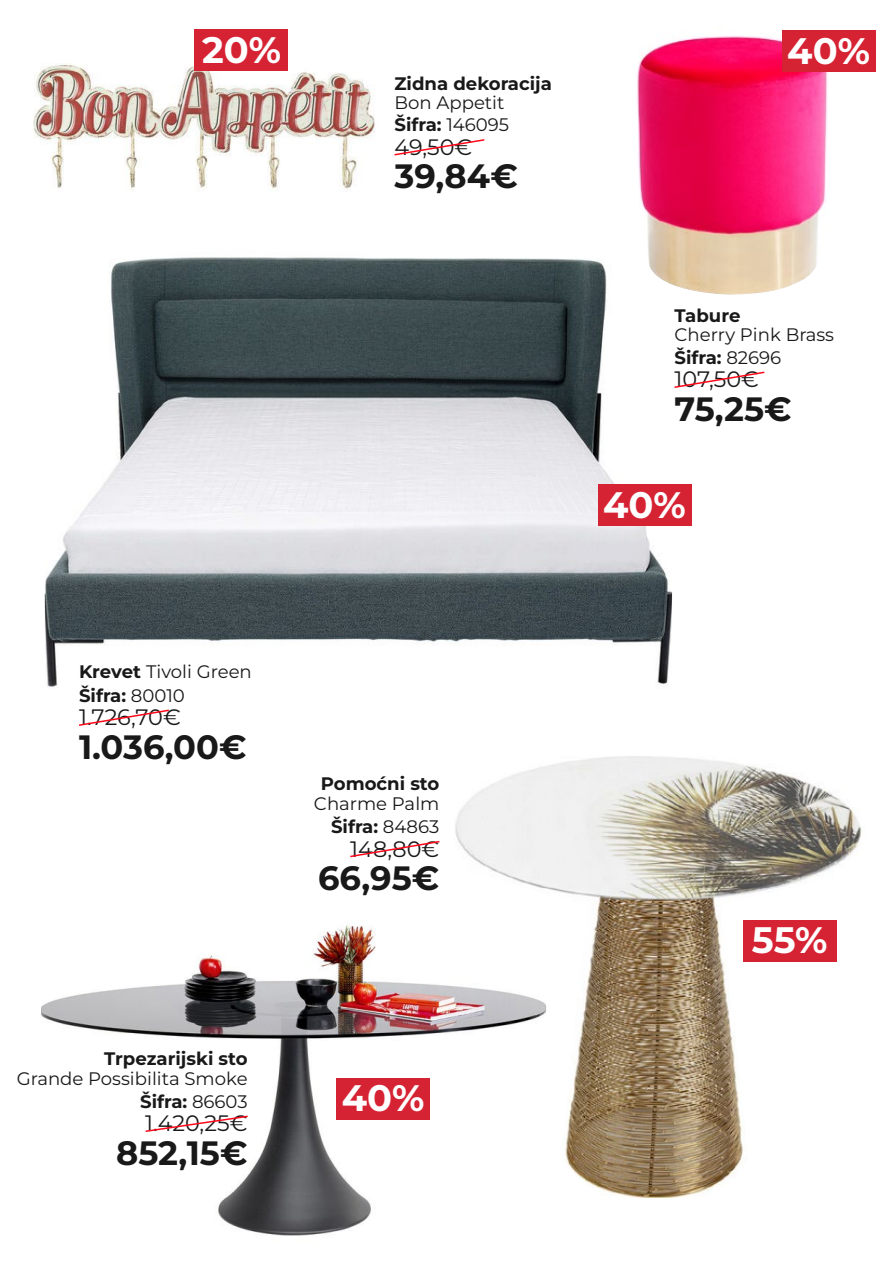
<style>
.page{position:relative;width:893px;height:1263px;background:#fff}
.page>*{position:absolute;margin:0;border:0;box-sizing:border-box;transform-origin:0 0}
.t1{font:700 36.75px "Montserrat";color:#fff}
.t2{font:700 33.75px "Montserrat";color:#191919}
.t3{font:22.35px "Montserrat";color:#191919}
.t4{font:18.15px/22.2px "Montserrat";color:#191919}
.t5{font:700 18.15px "Montserrat";color:#191919}
.s1{font-weight:700}
</style>
<div class="page">
<svg style="left:79px;top:709px;width:90px;height:17px"></svg>
<svg style="left:674px;top:371px;width:91px;height:17px"></svg>
<svg style="left:394px;top:139px;width:91px;height:17px"></svg>
<img style="left:41px;top:925px;width:410px;height:311px">
<svg style="left:144px;top:1115px;width:105px;height:18px"></svg>
<svg style="left:350px;top:841px;width:90px;height:17px"></svg>
<img style="left:451px;top:756px;width:410px;height:442px">
<div style="left:744px;top:920px;width:93px;height:41px;background:#d62334"></div>
<div style="left:337px;top:1078px;width:93px;height:41px;background:#d62334"></div>
<img style="left:45px;top:257px;width:627px;height:430px">
<div style="left:598px;top:485px;width:93px;height:41px;background:#d62334"></div>
<img style="left:633px;top:36px;width:195px;height:259px">
<div style="left:782px;top:30px;width:94px;height:42px;background:#d62334"></div>
<img style="left:34px;top:64px;width:341px;height:126px">
<div style="left:195px;top:30px;width:93px;height:41px;background:#d62334"></div>
<h1 class="t1" style="left:202px;top:26px;width:81px">20%</h1>
<h1 class="t1" style="left:787px;top:26px;width:84px">40%</h1>
<p class="t4" style="left:79px;top:659px;width:174px;line-height:23.9px"><span class="s1">Krevet</span> Tivoli Green<br><span class="s1">Šifra:</span> 80010</p>
<p class="t3" style="left:79px;top:702px;width:103px">1.726,70€</p>
<h2 class="t2" style="left:79px;top:724px;width:169px">1.036,00€</h2>
<p class="t5" style="left:104px;top:1047px;width:145px">Trpezarijski sto</p>
<p class="t4" style="left:17px;top:1066px;width:232px;line-height:23.1px;text-align:right">Grande Possibilita Smoke<br><span class="s1">Šifra:</span> 86603</p>
<p class="t3" style="left:145px;top:1108px;width:104px">1.420,25€</p>
<h2 class="t2" style="left:116px;top:1130px;width:133px">852,15€</h2>
<p class="t5" style="left:394px;top:71px;width:159px">Zidna dekoracija</p>
<p class="t4" style="left:394px;top:91px;width:116px">Bon Appetit<br><span class="s1">Šifra:</span> 146095</p>
<p class="t3" style="left:394px;top:132px;width:79px">49,50€</p>
<h2 class="t2" style="left:394px;top:154px;width:125px">39,84€</h2>
<p class="t5" style="left:675px;top:303px;width:67px">Tabure</p>
<p class="t4" style="left:675px;top:323px;width:161px">Cherry Pink Brass<br><span class="s1">Šifra:</span> 82696</p>
<p class="t3" style="left:675px;top:364px;width:86px">107,50€</p>
<h2 class="t2" style="left:675px;top:386px;width:119px">75,25€</h2>
<h1 class="t1" style="left:603px;top:481px;width:84px">40%</h1>
<p class="t5" style="left:321px;top:772px;width:120px">Pomoćni sto</p>
<p class="t4" style="left:314px;top:791px;width:127px;line-height:23.1px;text-align:right">Charme Palm<br><span class="s1">Šifra:</span> 84863</p>
<p class="t3" style="left:350px;top:834px;width:91px">148,80€</p>
<h2 class="t2" style="left:318px;top:855px;width:123px">66,95€</h2>
<h1 class="t1" style="left:342px;top:1074px;width:84px">40%</h1>
<h1 class="t1" style="left:752px;top:916px;width:77px">55%</h1>
</div>
